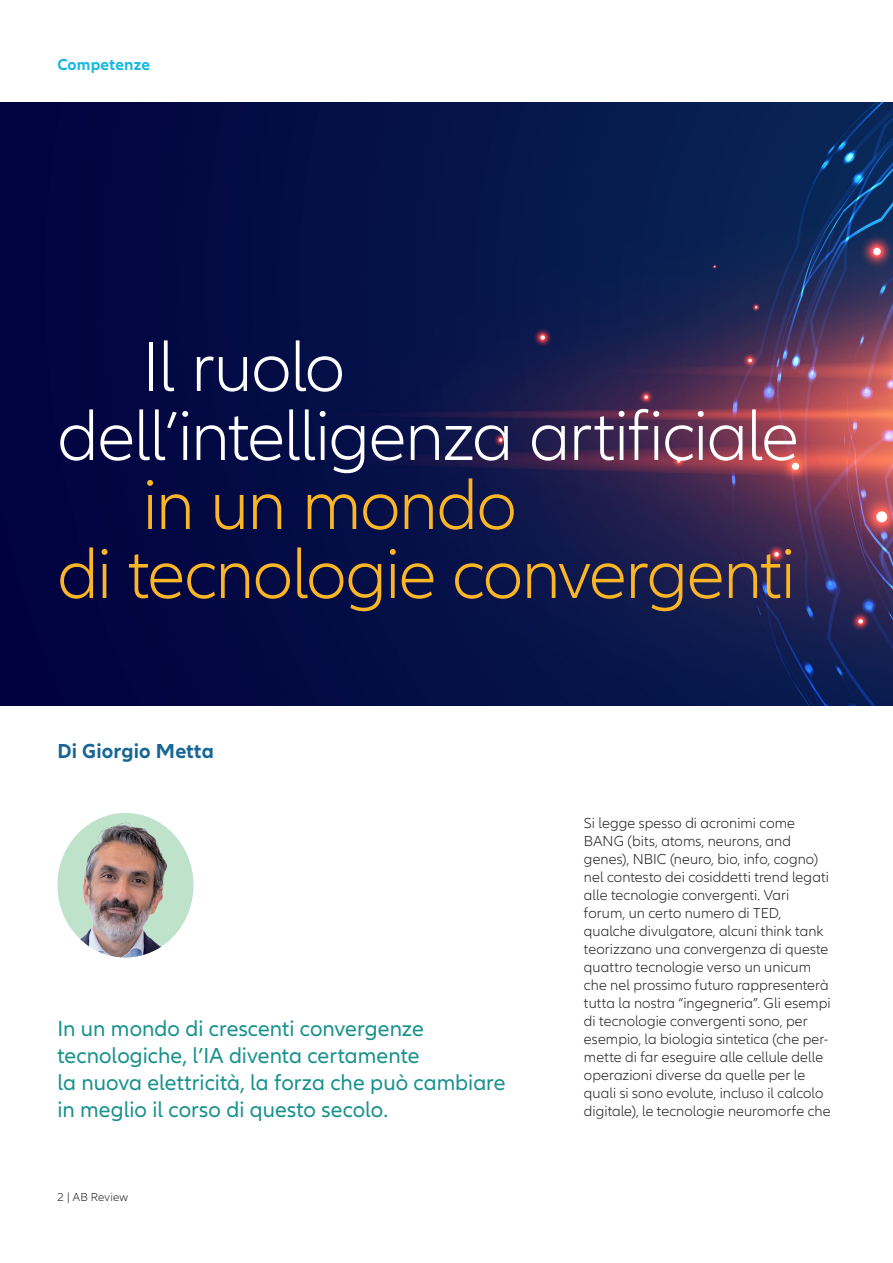
<style>
.page{position:relative;width:893px;height:1263px;background:#fff}
.page>*{position:absolute;margin:0;border:0;box-sizing:border-box;transform-origin:0 0}
.t1{font:300 72px "Allianz Neo";letter-spacing:-.025em;color:#fff}
.t2{font:300 72px "Allianz Neo";letter-spacing:-.02em;color:#fcb525}
.t3{font:22.5px/27px "Allianz Neo";color:#18928d}
.t4{font:700 21px "Allianz Neo";letter-spacing:.01em;color:#176695}
.t5{font:700 16.5px "Allianz Neo";letter-spacing:.015em;color:#16b8e3}
.testo{font:300 15px/18px "Allianz Neo";letter-spacing:.005em;color:#231f20}
.t6{font:300 12px "Allianz Neo";letter-spacing:.015em;color:#231f20}
</style>
<div class="page">
<img style="left:0;top:102px;width:893px;height:604px">
<img style="left:57px;top:813px;width:136px;height:144px">
<p class="t5" style="left:57px;top:55px;width:94px">Competenze</p>
<p class="t1" style="left:142px;top:326px;width:204px">Il ruolo</p>
<p class="t1" style="left:57px;top:395px;width:743px">dell’intelligenza artificiale</p>
<p class="t2" style="left:142px;top:464px;width:376px">in un mondo</p>
<p class="t2" style="left:57px;top:533px;width:740px">di tecnologie convergenti</p>
<p class="t4" style="left:57px;top:739px;width:158px">Di Giorgio Metta</p>
<p class="t3" style="left:57px;top:1016px;width:450px">In un mondo di crescenti convergenze tecnologiche, l’IA diventa certamente<br>la nuova elettricità, la forza che può cambiare in meglio il corso di questo secolo.</p>
<p class="t6" style="left:57px;top:1190px;width:72px">2 | AB Review</p>
<p class="testo" style="left:584px;top:814px;width:248px">Si legge spesso di acronimi come BANG (bits, atoms, neurons, and genes), NBIC (neuro, bio, info, cogno) nel contesto dei cosiddetti trend legati alle tecnologie convergenti. Vari forum, un certo numero di TED, qualche divulgatore, alcuni think tank teorizzano una convergenza di queste quattro tecnologie verso un unicum che nel prossimo futuro rappresenterà tutta la nostra “ingegneria”. Gli esempi di tecnologie convergenti sono, per esempio, la biologia sintetica (che per&shy;mette di far eseguire alle cellule delle operazioni diverse da quelle per le quali si sono evolute, incluso il calcolo digitale), le tecnologie neuromorfe che</p>
</div>
